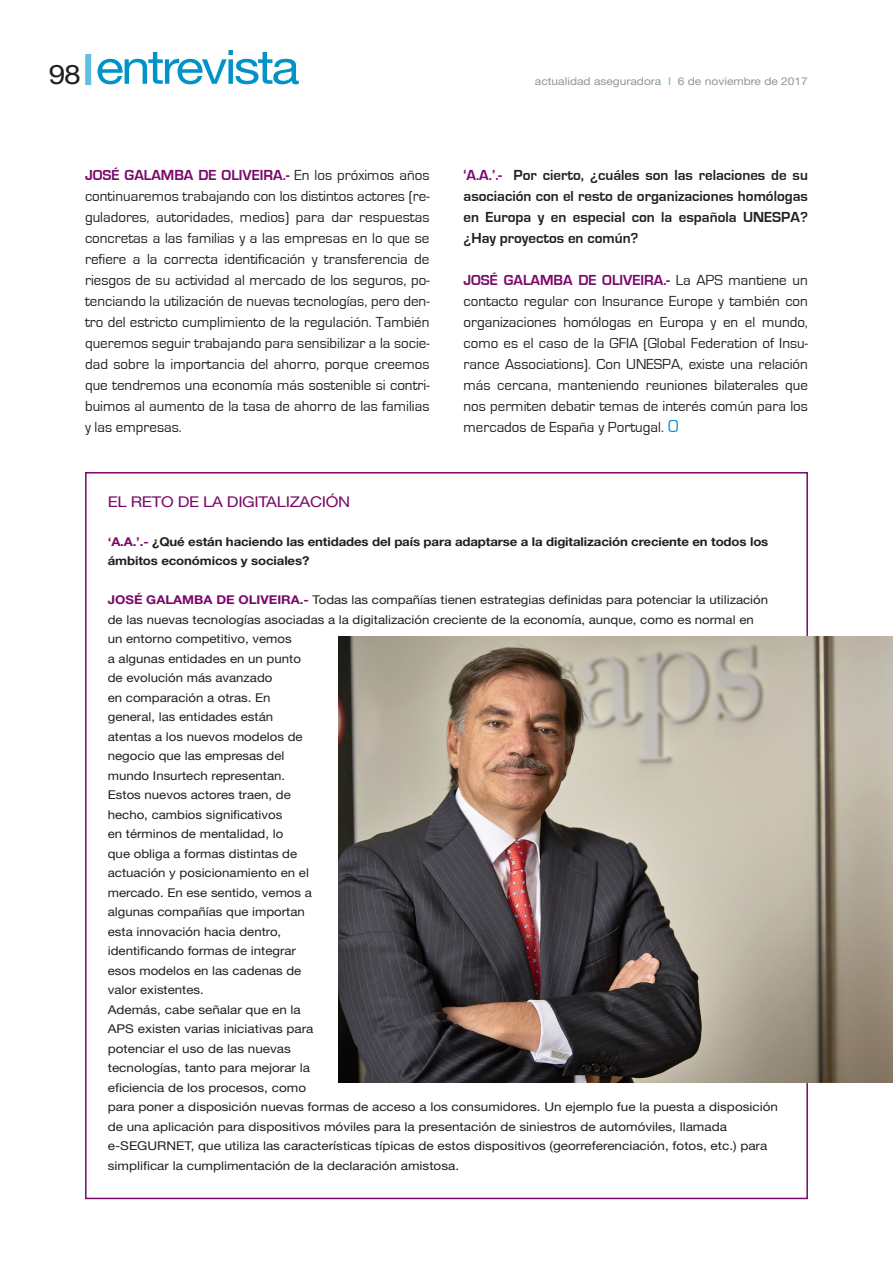
<style>
.page{position:relative;width:893px;height:1263px;background:#fff}
.page>*{position:absolute;margin:0;border:0;box-sizing:border-box;transform-origin:0 0}
.t1{font:47.25px "Helvetica Neue LT Std";letter-spacing:-.05em;color:#0092c8;scale:1.11 1}
.Texto_pregunta_entre{font:15px/21px "Eurostile";color:#231f20;text-align:justify}
.Texto_pregunta_entre-2{font:700 15px/21px "Eurostile";color:#231f20;text-align:justify}
.Texto_cuadro{font:14.85px "Helvetica Neue LT Std";letter-spacing:-.02em;color:#7a0869;scale:1.12 1}
.Texto_cuadro-2{font:12.15px/19.5px "Helvetica Neue LT Std";color:#231f20;scale:1.09 1}
.Texto_cuadro-3{font:12.15px/19.5px "Helvetica Neue LT Std";color:#231f20;scale:1.11 1}
.Texto_cuadro-4{font:700 12.15px/19.5px "Helvetica Neue LT Std";letter-spacing:-.01em;color:#231f20;scale:1.09 1}
.t2{font:10.8px "Helvetica Neue LT Std";color:#939598;scale:1.11 1}
.s1{font-size:27px;color:#231f20}
.s2{color:#62bde0}
.s3{font-weight:700;color:#7a0869}
.s4{color:#7a0869}
.s5{font-size:18px;color:#0092c8}
</style>
<div class="page">
<div style="left:85px;top:54px;width:6px;height:31px;background:#62bde0"></div>
<img style="left:338px;top:637px;width:555px;height:445px">
<h1 class="t1" style="left:49px;top:39px;width:227px"><span class="s1">98</span> entrevista</h1>
<p class="t2" style="left:535px;top:74px;width:247px">actualidad aseguradora <span class="s2">I</span> 6 de noviembre de 2017</p>
<p class="Texto_pregunta_entre" style="left:85px;top:165px;width:346px"><span class="s3">JOSÉ GALAMBA DE OLIVEIRA.-</span> En los próximos años continuaremos trabajando con los distintos actores (re&shy;guladores, autoridades, medios) para dar respuestas concretas a las familias y a las empresas en lo que se refiere a la correcta identificación y transferencia de riesgos de su actividad al mercado de los seguros, po&shy;tenciando la utilización de nuevas tecnologías, pero den&shy;tro del estricto cumplimiento de la regulación. También queremos seguir trabajando para sensibilizar a la socie&shy;dad sobre la importancia del ahorro, porque creemos que tendremos una economía más sostenible si contri&shy;buimos al aumento de la tasa de ahorro de las familias y las empresas.</p>
<p class="Texto_pregunta_entre-2" style="left:463px;top:165px;width:346px"><span class="s4">‘A.A.’.-</span> Por cierto, ¿cuáles son las relaciones de su asociación con el resto de organizaciones homólogas en Europa y en especial con la española UNESPA? ¿Hay proyectos en común?</p>
<p class="Texto_pregunta_entre" style="left:463px;top:270px;width:346px"><span class="s3">JOSÉ GALAMBA DE OLIVEIRA.-</span> La APS mantiene un contacto regular con Insurance Europe y también con organizaciones homólogas en Europa y en el mundo, como es el caso de la GFIA (Global Federation of Insu&shy;rance Associations). Con UNESPA, existe una relación más cercana, manteniendo reuniones bilaterales que nos permiten debatir temas de interés común para los mercados de España y Portugal. <span class="s5">0</span></p>
<p class="Texto_cuadro" style="left:108px;top:492px;width:218px">EL RETO DE LA DIGITALIZACIÓN</p>
<p class="Texto_cuadro-4" style="left:108px;top:531px;width:608px"><span class="s4">‘A.A.’.-</span> ¿Qué están haciendo las entidades del país para adaptarse a la digitalización creciente en todos los ámbitos económicos y sociales?</p>
<p class="Texto_cuadro-2" style="left:108px;top:590px;width:607px"><span class="s3">JOSÉ GALAMBA DE OLIVEIRA.-</span> Todas las compañías tienen estrategias definidas para potenciar la utilización de las nuevas tecnologías asociadas a la digitalización creciente de la economía, aunque, como es normal en un entorno competitivo, vemos<br>a algunas entidades en un punto<br>de evolución más avanzado<br>en comparación a otras. En<br>general, las entidades están<br>atentas a los nuevos modelos de<br>negocio que las empresas del<br>mundo Insurtech representan.<br>Estos nuevos actores traen, de<br>hecho, cambios significativos<br>en términos de mentalidad, lo<br>que obliga a formas distintas de<br>actuación y posicionamiento en el<br>mercado. En ese sentido, vemos a<br>algunas compañías que importan<br>esta innovación hacia dentro,<br>identificando formas de integrar<br>esos modelos en las cadenas de<br>valor existentes.</p>
<p class="Texto_cuadro-3" style="left:108px;top:999px;width:605px">Además, cabe señalar que en la<br>APS existen varias iniciativas para<br>potenciar el uso de las nuevas<br>tecnologías, tanto para mejorar la<br>eficiencia de los procesos, como<br>para poner a disposición nuevas formas de acceso a los consumidores. Un ejemplo fue la puesta a disposición de una aplicación para dispositivos móviles para la presentación de siniestros de automóviles, llamada e-SEGURNET, que utiliza las características típicas de estos dispositivos (georreferenciación, fotos, etc.) para simplificar la cumplimentación de la declaración amistosa.</p>
</div>
